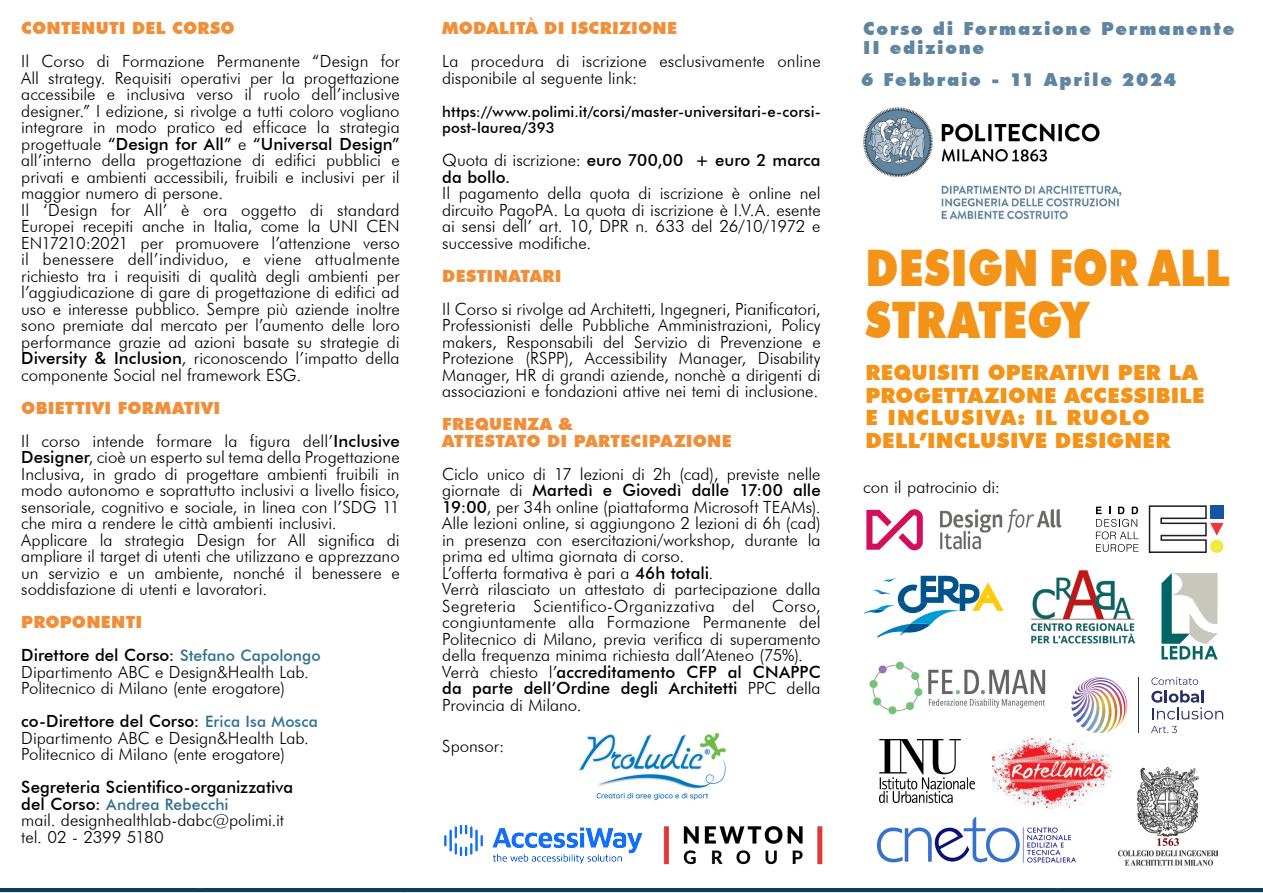
<style>
.page{position:relative;width:1263px;height:893px;background:#fff}
.page>*{position:absolute;margin:0;border:0;box-sizing:border-box;transform-origin:0 0}
.Normale{font:900 50.4px "Futura BT";letter-spacing:.005em;color:#f39318;scale:.83 1}
.Normale-2{font:900 21px/22.5px "Futura BT";letter-spacing:.02em;color:#f39318}
.Normale-3{font:900 18px "Futura BT";letter-spacing:.1em;color:#6085a0}
.Normale-4{font:300 16.8px/16.5px "Futura BT";color:#000;text-align:justify}
.Normale-5{font:500 16.8px/16.5px "Futura BT";color:#000}
.Normale-6{font:900 16.8px "Futura BT";letter-spacing:.015em;color:#f08f3a}
.Normale-7{font:500 15.75px "Futura BT";letter-spacing:.01em;color:#2f7291}
.Normale-8{font:500 15px/16.5px "Futura BT";letter-spacing:.005em;color:#000}
.s1{font-weight:500}
.s2{font-size:15.75px;color:#2f7291}
.s3{font-size:16.8px;color:#000}
.s4{font-weight:300}
</style>
<div class="page">
<img style="left:869px;top:661px;width:177px;height:54px">
<img style="left:863px;top:107px;width:259px;height:113px">
<img style="left:1031px;top:570px;width:103px;height:74px">
<img style="left:1161px;top:574px;width:57px;height:86px">
<img style="left:877px;top:817px;width:199px;height:46px">
<img style="left:866px;top:508px;width:196px;height:43px">
<img style="left:0;top:889px;width:1263px;height:4px">
<img style="left:993px;top:738px;width:120px;height:70px">
<img style="left:879px;top:740px;width:96px;height:62px">
<img style="left:1118px;top:767px;width:100px;height:98px">
<svg style="left:865px;top:576px;width:138px;height:61px"></svg>
<svg style="left:1149px;top:505px;width:74px;height:48px"></svg>
<svg style="left:1096px;top:507px;width:42px;height:45px"></svg>
<hr style="left:1138px;top:677px;width:1px;height:56px;background:#282f68">
<svg style="left:1151px;top:726px;width:26px;height:7px"></svg>
<svg style="left:1151px;top:677px;width:72px;height:42px"></svg>
<img style="left:1074px;top:677px;width:54px;height:56px">
<img style="left:445px;top:824px;width:198px;height:39px">
<img style="left:579px;top:732px;width:147px;height:68px">
<img style="left:663px;top:826px;width:160px;height:39px">
<p class="Normale-6" style="left:21px;top:18px;width:215px">CONTENUTI DEL CORSO</p>
<p class="Normale-4" style="left:21px;top:53px;width:380px">Il Corso di Formazione Permanente “Design for All strategy. Requisiti operativi per la progettazione accessibile e inclusiva verso il ruolo dell’inclusive designer.” I edizione, si rivolge a tutti coloro vogliano integrare in modo pratico ed efficace la strategia progettuale <span class="s1">“Design for All”</span> e <span class="s1">“Universal Design” </span>all’interno della progettazione di edifici pubblici e privati e ambienti accessibili, fruibili e inclusivi per il maggior numero di persone.</p>
<p class="Normale-4" style="left:21px;top:201px;width:380px">Il ‘Design for All’ è ora oggetto di standard Europei recepiti anche in Italia, come la UNI CEN EN17210:2021 per promuovere l’attenzione verso il benessere dell’individuo, e viene attualmente richiesto tra i requisiti di qualità degli ambienti per l’aggiudicazione di gare di progettazione di edifici ad uso e interesse pubblico. Sempre più aziende inoltre sono premiate dal mercato per l’aumento delle loro performance grazie ad azioni basate su strategie di <span class="s1">Diversity &amp; Inclusion</span>, riconoscendo l’impatto della componente Social nel framework ESG.</p>
<p class="Normale-6" style="left:21px;top:397px;width:201px">OBIETTIVI FORMATIVI</p>
<p class="Normale-4" style="left:21px;top:432px;width:380px">Il corso intende formare la figura dell’<span class="s1">Inclusive Designer</span>, cioè un esperto sul tema della Progettazione Inclusiva, in grado di progettare ambienti fruibili in modo autonomo e soprattutto inclusivi a livello fisico, sensoriale, cognitivo e sociale, in linea con l’SDG 11 che mira a rendere le città ambienti inclusivi.</p>
<p class="Normale-4" style="left:21px;top:531px;width:380px">Applicare la strategia Design for All significa di ampliare il target di utenti che utilizzano e apprezzano un servizio e un ambiente, nonché il benessere e soddisfazione di utenti e lavoratori.</p>
<p class="Normale-6" style="left:21px;top:612px;width:123px">PROPONENTI</p>
<p class="Normale-5" style="left:21px;top:647px;width:301px">Direttore del Corso: <span class="s2">Stefano Capolongo</span></p>
<p class="Normale-4" style="left:21px;top:663px;width:289px">Dipartimento ABC e Design&amp;Health Lab.</p>
<p class="Normale-4" style="left:21px;top:680px;width:265px">Politecnico di Milano (ente erogatore)</p>
<p class="Normale-5" style="left:21px;top:713px;width:298px">co-Direttore del Corso: <span class="s2">Erica Isa Mosca</span></p>
<p class="Normale-4" style="left:21px;top:729px;width:289px">Dipartimento ABC e Design&amp;Health Lab.</p>
<p class="Normale-4" style="left:21px;top:746px;width:265px">Politecnico di Milano (ente erogatore)</p>
<p class="Normale-5" style="left:21px;top:779px;width:273px">Segreteria Scientifico-organizzativa</p>
<p class="Normale-7" style="left:21px;top:794px;width:209px"><span class="s3">del Corso:</span> Andrea Rebecchi</p>
<p class="Normale-4" style="left:21px;top:812px;width:264px">mail. designhealthlab-dabc@polimi.it</p>
<p class="Normale-4" style="left:21px;top:828px;width:144px">tel. 02 - 2399 5180</p>
<p class="Normale-6" style="left:442px;top:18px;width:236px">MODALITÀ DI ISCRIZIONE</p>
<p class="Normale-4" style="left:442px;top:53px;width:380px">La procedura di iscrizione esclusivamente online disponibile al seguente link:</p>
<p class="Normale-8" style="left:442px;top:103px;width:380px">https://www.polimi.it/corsi/master-universitari-e-corsi&shy;post-laurea/393</p>
<p class="Normale-5" style="left:442px;top:152px;width:380px"><span class="s4">Quota di iscrizione:</span> euro 700,00 + euro 2 marca da bollo.</p>
<p class="Normale-4" style="left:442px;top:185px;width:380px">Il pagamento della quota di iscrizione è online nel dircuito PagoPA. La quota di iscrizione è I.V.A. esente ai sensi dell’ art. 10, DPR n. 633 del 26/10/1972 e successive modifiche.</p>
<p class="Normale-6" style="left:442px;top:265px;width:121px">DESTINATARI</p>
<p class="Normale-4" style="left:442px;top:300px;width:380px">Il Corso si rivolge ad Architetti, Ingegneri, Pianificatori, Professionisti delle Pubbliche Amministrazioni, Policy makers, Responsabili del Servizio di Prevenzione e Protezione (RSPP), Accessibility Manager, Disability Manager, HR di grandi aziende, nonchè a dirigenti di associazioni e fondazioni attive nei temi di inclusione.</p>
<p class="Normale-6" style="left:442px;top:414px;width:132px">FREQUENZA &amp;</p>
<p class="Normale-6" style="left:442px;top:430px;width:291px">ATTESTATO DI PARTECIPAZIONE</p>
<p class="Normale-4" style="left:442px;top:465px;width:380px">Ciclo unico di 17 lezioni di 2h (cad), previste nelle giornate di <span class="s1">Martedì e Giovedì dalle 17:00 alle 19:00</span>, per 34h online (piattaforma Microsoft TEAMs).<br>Alle lezioni online, si aggiungono 2 lezioni di 6h (cad) in presenza con esercitazioni/workshop, durante la prima ed ultima giornata di corso.</p>
<p class="Normale-4" style="left:442px;top:564px;width:273px">L’offerta formativa è pari a <span class="s1">46h totali</span>.</p>
<p class="Normale-4" style="left:442px;top:581px;width:380px">Verrà rilasciato un attestato di partecipazione dalla Segreteria Scientifico-Organizzativa del Corso, congiuntamente alla Formazione Permanente del Politecnico di Milano, previa verifica di superamento della frequenza minima richiesta dall’Ateneo (75%).</p>
<p class="Normale-5" style="left:442px;top:663px;width:380px;text-align:justify"><span class="s4">Verrà chiesto l’</span>accreditamento CFP al CNAPPC da parte dell’Ordine degli Architetti <span class="s4">PPC della Provincia di Milano.</span></p>
<p class="Normale-4" style="left:442px;top:737px;width:63px">Sponsor:</p>
<p class="Normale-3" style="left:863px;top:18px;width:373px">Corso di Formazione Permanente</p>
<p class="Normale-3" style="left:863px;top:37px;width:122px">II edizione</p>
<p class="Normale-3" style="left:861px;top:69px;width:317px">6 Febbraio - 11 Aprile 2024</p>
<p class="Normale" style="left:865px;top:237px;width:440px">DESIGN FOR ALL</p>
<p class="Normale" style="left:865px;top:290px;width:270px">STRATEGY</p>
<p class="Normale-2" style="left:865px;top:361px;width:340px">REQUISITI OPERATIVI PER LA<br>PROGETTAZIONE ACCESSIBILE<br>E INCLUSIVA: IL RUOLO<br>DELL’INCLUSIVE DESIGNER</p>
<p class="Normale-4" style="left:863px;top:478px;width:138px">con il patrocinio di:</p>
</div>
